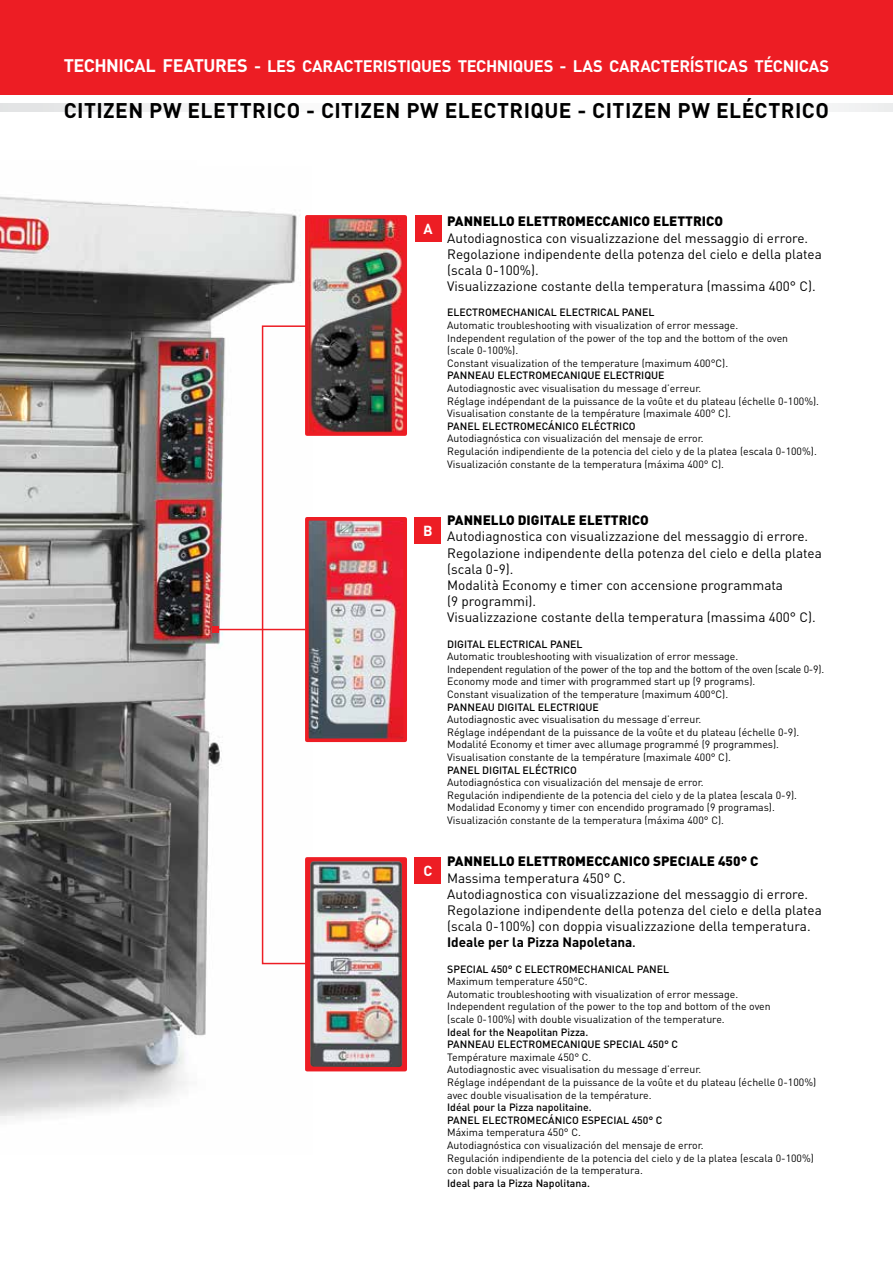
<style>
.page{position:relative;width:893px;height:1263px;background:#fff}
.page>*{position:absolute;margin:0;border:0;box-sizing:border-box;transform-origin:0 0}
.t1{font:700 21px "DIN";letter-spacing:.02em;color:#000}
.t2{font:700 16.5px "DIN";letter-spacing:-.02em;color:#fff}
.t3{font:700 14.4px "DIN";color:#fff}
.t4{font:13.5px/16.2px "DIN";color:#000}
.t5{font:900 13.5px "DIN";color:#000}
.t6{font:10.5px/12.6px "DIN";color:#000}
.t7{font:500 10.5px/12.6px "DIN";color:#000}
.s1{font-size:18px}
.s2{font-weight:700}
.s3{font-weight:700;font-size:10.5px}
</style>
<div class="page">
<div style="left:0;top:0;width:893px;height:95px;background:#ed1d24"></div>
<img style="left:0;top:196px;width:312px;height:924px">
<svg style="left:261px;top:325px;width:61px;height:640px"></svg>
<img style="left:310px;top:220px;width:92px;height:211px">
<div style="left:305px;top:215px;width:102px;height:221px;border:4px solid #ed1d24"></div>
<div style="left:415px;top:517px;width:26px;height:26px;background:#ed1d24"></div>
<div style="left:415px;top:215px;width:26px;height:26px;background:#ed1d24"></div>
<img style="left:310px;top:862px;width:92px;height:204px">
<div style="left:305px;top:857px;width:102px;height:214px;border:4px solid #ed1d24"></div>
<div style="left:415px;top:857px;width:26px;height:26px;background:#ed1d24"></div>
<hr style="left:216px;top:629px;width:88px;height:1px;background:#ed1d24">
<svg style="left:213px;top:626px;width:6px;height:6px"></svg>
<img style="left:310px;top:522px;width:92px;height:215px">
<div style="left:305px;top:517px;width:102px;height:225px;border:4px solid #ed1d24"></div>
<svg style="left:0;top:103px;width:893px;height:9px"></svg>
<h2 class="t2" style="left:64px;top:55px;width:767px"><span class="s1">TECHNICAL FEATURES</span> - LES CARACTERISTIQUES TECHNIQUES - LAS CARACTERÍSTICAS TÉCNICAS</h2>
<h1 class="t1" style="left:64px;top:96px;width:767px">CITIZEN PW ELETTRICO - CITIZEN PW ELECTRIQUE - CITIZEN PW ELÉCTRICO</h1>
<h3 class="t3" style="left:424px;top:219px;width:11px">A</h3>
<p class="t5" style="left:447px;top:212px;width:277px">PANNELLO ELETTROMECCANICO ELETTRICO</p>
<p class="t4" style="left:447px;top:229px;width:376px">Autodiagnostica con visualizzazione del messaggio di errore.<br>Regolazione indipendente della potenza del cielo e della platea (scala 0-100%).<br>Visualizzazione costante della temperatura (massima 400° C).</p>
<p class="t7" style="left:447px;top:306px;width:209px">ELECTROMECHANICAL ELECTRICAL PANEL</p>
<p class="t6" style="left:447px;top:319px;width:342px">Automatic troubleshooting with visualization of error message.<br>Independent regulation of the power of the top and the bottom of the oven (scale 0-100%).<br>Constant visualization of the temperature (maximum 400°C).</p>
<p class="t7" style="left:447px;top:369px;width:219px">PANNEAU ELECTROMECANIQUE ELECTRIQUE</p>
<p class="t6" style="left:447px;top:382px;width:373px">Autodiagnostic avec visualisation du message d’erreur.<br>Réglage indépendant de la puissance de la voûte et du plateau (échelle 0-100%).<br>Visualisation constante de la température (maximale 400° C).</p>
<p class="t7" style="left:447px;top:419px;width:190px">PANEL ELECTROMECÁNICO ELÉCTRICO</p>
<p class="t6" style="left:447px;top:432px;width:371px">Autodiagnóstica con visualización del mensaje de error.<br>Regulación indipendiente de la potencia del cielo y de la platea (escala 0-100%).<br>Visualización constante de la temperatura (máxima 400° C).</p>
<h3 class="t3" style="left:423px;top:521px;width:11px">B</h3>
<h3 class="t3" style="left:423px;top:861px;width:10px">C</h3>
<p class="t5" style="left:447px;top:511px;width:203px">PANNELLO DIGITALE ELETTRICO</p>
<p class="t4" style="left:447px;top:528px;width:376px">Autodiagnostica con visualizzazione del messaggio di errore.<br>Regolazione indipendente della potenza del cielo e della platea (scala 0-9).<br>Modalità Economy e timer con accensione programmata<br>(9 programmi).<br>Visualizzazione costante della temperatura (massima 400° C).</p>
<p class="t7" style="left:447px;top:637px;width:137px">DIGITAL ELECTRICAL PANEL</p>
<p class="t6" style="left:447px;top:650px;width:379px">Automatic troubleshooting with visualization of error message.<br>Independent regulation of the power of the top and the bottom of the oven (scale 0-9).<br>Economy mode and timer with programmed start up (9 programs).<br>Constant visualization of the temperature (maximum 400°C).</p>
<p class="t7" style="left:447px;top:700px;width:153px">PANNEAU DIGITAL ELECTRIQUE</p>
<p class="t6" style="left:447px;top:713px;width:354px">Autodiagnostic avec visualisation du message d’erreur.<br>Réglage indépendant de la puissance de la voûte et du plateau (échelle 0-9).<br>Modalité Economy et timer avec allumage programmé (9 programmes).<br>Visualisation constante de la température (maximale 400° C).</p>
<p class="t7" style="left:447px;top:763px;width:131px">PANEL DIGITAL ELÉCTRICO</p>
<p class="t6" style="left:447px;top:776px;width:351px">Autodiagnóstica con visualización del mensaje de error.<br>Regulación indipendiente de la potencia del cielo y de la platea (escala 0-9).<br>Modalidad Economy y timer con encendido programado (9 programas).<br>Visualización constante de la temperatura (máxima 400° C).</p>
<p class="t5" style="left:447px;top:852px;width:313px">PANNELLO ELETTROMECCANICO SPECIALE 450° C</p>
<p class="t4" style="left:447px;top:869px;width:376px">Massima temperatura 450° C.<br>Autodiagnostica con visualizzazione del messaggio di errore.<br>Regolazione indipendente della potenza del cielo e della platea (scala 0-100%) con doppia visualizzazione della temperatura.<br><span class="s2">Ideale per la Pizza Napoletana</span><span class="s3">.</span></p>
<p class="t7" style="left:447px;top:962px;width:224px">SPECIAL 450° C ELECTROMECHANICAL PANEL</p>
<p class="t6" style="left:447px;top:975px;width:325px">Maximum temperature 450°C.<br>Automatic troubleshooting with visualization of error message.<br>Independent regulation of the power to the top and bottom of the oven (scale 0-100%) with double visualization of the temperature.</p>
<p class="t7" style="left:447px;top:1025px;width:232px">Ideal for the Neapolitan Pizza.<br>PANNEAU ELECTROMECANIQUE SPECIAL 450° C</p>
<p class="t6" style="left:447px;top:1050px;width:371px">Température maximale 450° C.<br>Autodiagnostic avec visualisation du message d’erreur.<br>Réglage indépendant de la puissance de la voûte et du plateau (échelle 0-100%) avec double visualisation de la température.</p>
<p class="t7" style="left:447px;top:1101px;width:217px">Idéal pour la Pizza napolitaine.<br>PANEL ELECTROMECÁNICO ESPECIAL 450° C</p>
<p class="t6" style="left:447px;top:1126px;width:368px">Máxima temperatura 450° C.<br>Autodiagnóstica con visualización del mensaje de error.<br>Regulación indipendiente de la potencia del cielo y de la platea (escala 0-100%) con doble visualización de la temperatura.</p>
<p class="t7" style="left:447px;top:1176px;width:144px">Ideal para la Pizza Napolitana.</p>
</div>
